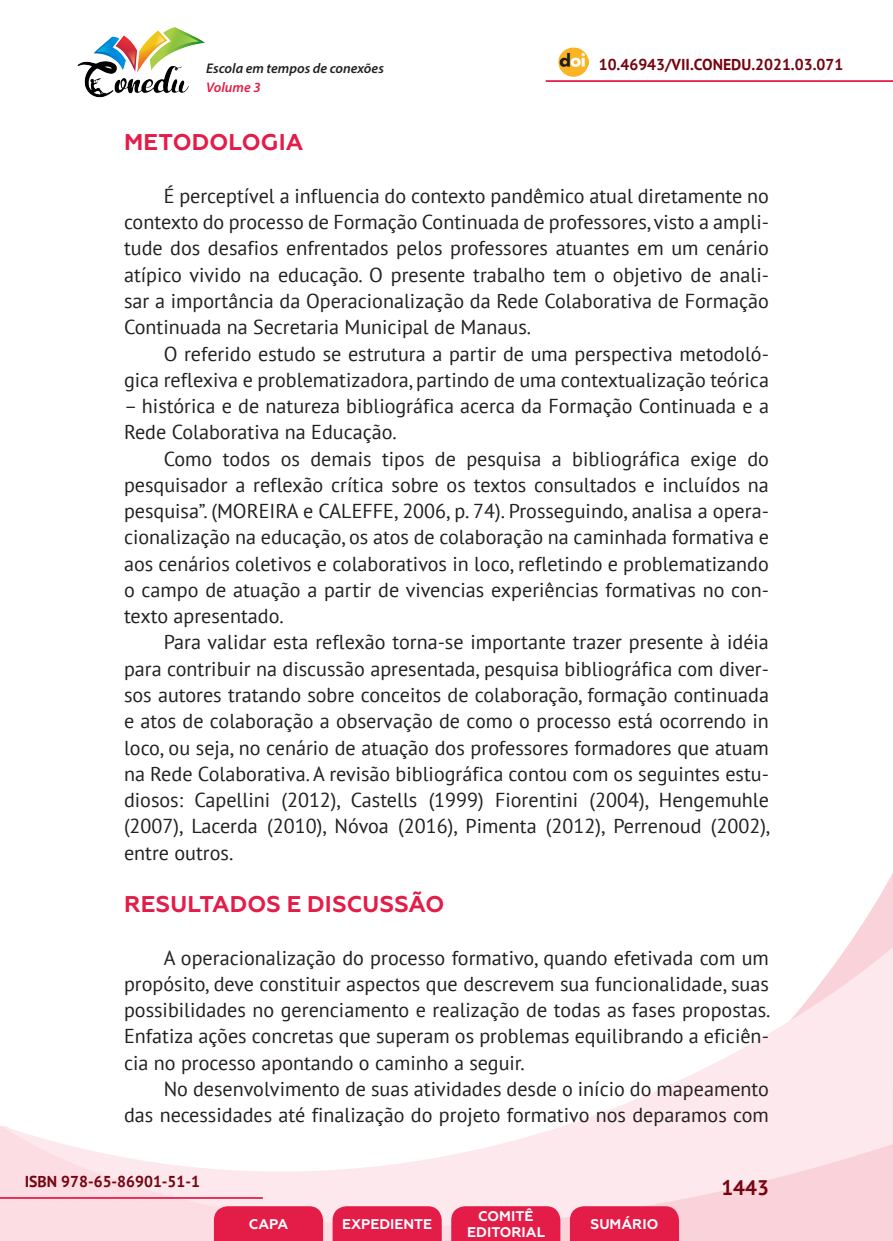
<style>
.page{position:relative;width:893px;height:1241px;background:#fff}
.page>*{position:absolute;margin:0;border:0;box-sizing:border-box;transform-origin:0 0}
._9_SUBTÍTULO_1{font:700 22.75px "Geometria";letter-spacing:.005em;color:#e41c48}
.t1{font:700 21px "PT Sans";color:#740410}
._8_CORPO{font:20.12px/26.2px "PT Sans";color:#231f20;text-align:justify}
.t2{font:700 15.75px "PT Sans";color:#740410}
.t3{font:700 14px/16.8px "Geometria";color:#fff;text-align:center}
.t4{font:italic 600 14px "Myriad Pro";color:#231f20}
.t5{font:italic 600 14px "Myriad Pro";color:#e41c48}
</style>
<div class="page">
<svg style="left:848px;top:873px;width:45px;height:73px"></svg>
<svg style="left:0;top:946px;width:893px;height:294px"></svg>
<hr style="left:0;top:1196px;width:263px;height:2px;background:#e41c48">
<hr style="left:546px;top:80px;width:347px;height:2px;background:#e41c48">
<img style="left:559px;top:47px;width:30px;height:30px">
<img style="left:77px;top:27px;width:128px;height:71px">
<svg style="left:214px;top:1205px;width:109px;height:35px;background:#e52751"></svg>
<svg style="left:333px;top:1205px;width:109px;height:35px;background:#e52751"></svg>
<svg style="left:451px;top:1205px;width:109px;height:35px;background:#e52751"></svg>
<svg style="left:570px;top:1205px;width:109px;height:35px;background:#e52650"></svg>
<p class="t4" style="left:206px;top:59px;width:179px">Escola em tempos de conexões</p>
<p class="t2" style="left:599px;top:54px;width:246px">10.46943/VII.CONEDU.2021.03.071</p>
<p class="t5" style="left:206px;top:78px;width:56px">Volume 3</p>
<p class="_9_SUBTÍTULO_1" style="left:124px;top:129px;width:181px">METODOLOGIA</p>
<p class="_8_CORPO" style="left:124px;top:182px;width:646px;text-indent:40px">É perceptível a influencia do contexto pandêmico atual diretamente no contexto do processo de Formação Continuada de professores, visto a ampli&shy;tude dos desafios enfrentados pelos professores atuantes em um cenário atípico vivido na educação. O presente trabalho tem o objetivo de anali&shy;sar a importância da Operacionalização da Rede Colaborativa de Formação Continuada na Secretaria Municipal de Manaus.</p>
<p class="_8_CORPO" style="left:124px;top:340px;width:646px;text-align:right">O referido estudo se estrutura a partir de uma perspectiva metodoló&shy;gica reflexiva e problematizadora, partindo de uma contextualização teórica</p>
<p class="_8_CORPO" style="left:124px;top:392px;width:646px">– histórica e de natureza bibliográfica acerca da Formação Continuada e a<br>Rede Colaborativa na Educação.</p>
<p class="_8_CORPO" style="left:124px;top:445px;width:646px;text-indent:40px">Como todos os demais tipos de pesquisa a bibliográfica exige do pesquisador a reflexão crítica sobre os textos consultados e incluídos na pesquisa”. (MOREIRA e CALEFFE, 2006, p. 74). Prosseguindo, analisa a opera&shy;cionalização na educação, os atos de colaboração na caminhada formativa e aos cenários coletivos e colaborativos in loco, refletindo e problematizando o campo de atuação a partir de vivencias experiências formativas no con&shy;texto apresentado.</p>
<p class="_8_CORPO" style="left:124px;top:628px;width:648px;text-indent:40px">Para validar esta reflexão torna-se importante trazer presente à idéia para contribuir na discussão apresentada, pesquisa bibliográfica com diver&shy;sos autores tratando sobre conceitos de colaboração, formação continuada e atos de colaboração a observação de como o processo está ocorrendo in loco, ou seja, no cenário de atuação dos professores formadores que atuam na Rede Colaborativa. A revisão bibliográfica contou com os seguintes estu&shy;diosos: Capellini (2012), Castells (1999) Fiorentini (2004), Hengemuhle (2007), Lacerda (2010), Nóvoa (2016), Pimenta (2012), Perrenoud (2002), entre outros.</p>
<p class="_9_SUBTÍTULO_1" style="left:124px;top:890px;width:322px">RESULTADOS E DISCUSSÃO</p>
<p class="_8_CORPO" style="left:124px;top:943px;width:648px;text-indent:40px">A operacionalização do processo formativo, quando efetivada com um propósito, deve constituir aspectos que descrevem sua funcionalidade, suas possibilidades no gerenciamento e realização de todas as fases propostas.<br>Enfatiza ações concretas que superam os problemas equilibrando a eficiên&shy;cia no processo apontando o caminho a seguir.</p>
<p class="_8_CORPO" style="left:124px;top:1075px;width:646px;text-align:right">No desenvolvimento de suas atividades desde o início do mapeamento<br>das necessidades até finalização do projeto formativo nos deparamos com</p>
<p class="t2" style="left:25px;top:1170px;width:177px">ISBN 978-65-86901-51-1</p>
<p class="t3" style="left:249px;top:1215px;width:41px">CAPA</p>
<p class="t3" style="left:342px;top:1215px;width:92px">EXPEDIENTE</p>
<p class="t3" style="left:467px;top:1207px;width:79px">COMITÊ<br>EDITORIAL</p>
<p class="t3" style="left:590px;top:1215px;width:69px">SUMÁRIO</p>
<p class="t1" style="left:721px;top:1173px;width:49px">1443</p>
</div>
